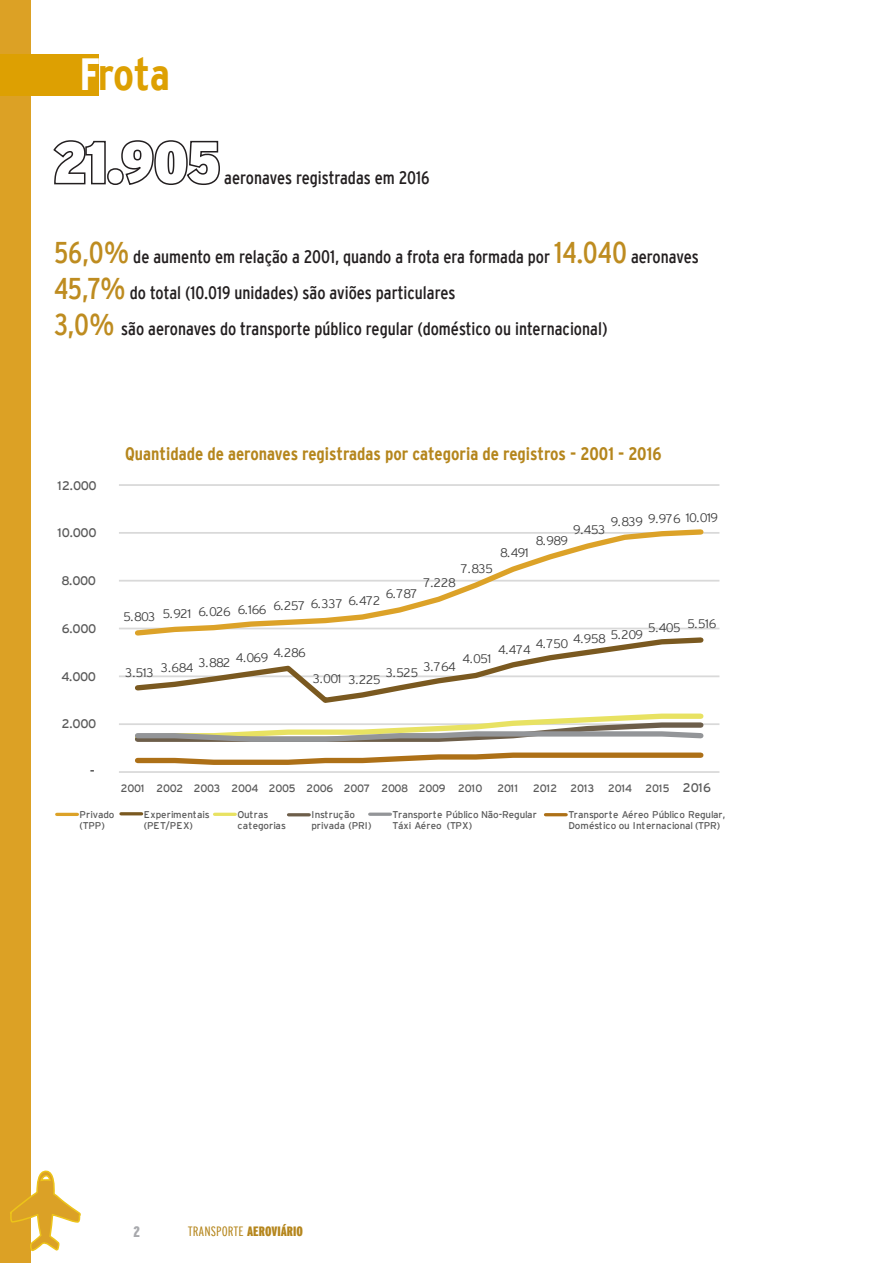
<style>
.page{position:relative;width:893px;height:1263px;background:#fff}
.page>*{position:absolute;margin:0;border:0;box-sizing:border-box;transform-origin:0 0}
.t1{font:700 condensed 45px "Interstate";letter-spacing:-.015em;color:#dda002}
.t2{font:condensed 18px "Interstate";color:#231f20}
.t3{font:700 condensed 18px "Interstate";color:#b5861d}
.t4{font:900 extra-condensed 15px "Interstate";color:#a8a9ad;scale:1.2 1}
.t5{font:14.1px "Interstate";color:#595959}
.t6{font:300 extra-condensed 13.5px "Interstate";color:#b5861d;scale:1.2 1}
.t7{font:300 12.45px "Interstate";letter-spacing:-.035em;color:#404040}
.t8{font:12.45px "Interstate";letter-spacing:-.035em;color:#595959}
.t9{font:300 12.45px "Interstate";letter-spacing:-.065em;color:#404040}
.t10{font:10.65px "Interstate";letter-spacing:-.035em;color:#595959}
.t11{font:10.65px "Interstate";letter-spacing:-.01em;color:#595959}
.t12{font:9.75px/11.7px "Interstate";color:#595959}
.s1{color:#fff}
.s2{font-size:30px;color:#be8c20}
.s3{font-size:12.45px}
.s4{font-weight:900}
</style>
<div class="page">
<div style="left:0;top:0;width:30px;height:1263px;background:#dca125"></div>
<svg style="left:10px;top:1168px;width:71px;height:84px"></svg>
<div style="left:0;top:54px;width:99px;height:42px;background:#dda002"></div>
<svg style="left:53px;top:140px;width:167px;height:45px"></svg>
<hr style="left:119px;top:723px;width:600px;height:2px;background:#d9d9d9">
<hr style="left:119px;top:675px;width:600px;height:2px;background:#d9d9d9">
<hr style="left:119px;top:628px;width:600px;height:1px;background:#d9d9d9">
<hr style="left:119px;top:580px;width:600px;height:2px;background:#d9d9d9">
<hr style="left:119px;top:532px;width:600px;height:2px;background:#d9d9d9">
<hr style="left:119px;top:484px;width:600px;height:2px;background:#d9d9d9">
<hr style="left:119px;top:771px;width:600px;height:2px;background:#d9d9d9">
<svg style="left:132px;top:529px;width:574px;height:105px"></svg>
<svg style="left:132px;top:634px;width:574px;height:131px"></svg>
<hr style="left:57px;top:813px;width:20px;height:3px;background:#dca228">
<hr style="left:121px;top:812px;width:21px;height:3px;background:#7a5920">
<hr style="left:215px;top:813px;width:20px;height:3px;background:#e8e262">
<hr style="left:289px;top:813px;width:20px;height:3px;background:#6d5e4a">
<svg style="left:370px;top:812px;width:20px;height:4px"></svg>
<hr style="left:545px;top:813px;width:21px;height:3px;background:#ad7017">
<p class="t1" style="left:80px;top:49px;width:92px"><span class="s1">F</span>rota</p>
<p class="t2" style="left:224px;top:167px;width:207px">aeronaves registradas em 2016</p>
<p class="t2" style="left:54px;top:246px;width:646px"><span class="s2">56,0%</span> de aumento em relação a 2001, quando a frota era formada por <span class="s2">14.040</span> aeronaves</p>
<p class="t2" style="left:54px;top:282px;width:403px"><span class="s2">45,7%</span> do total (10.019 unidades) são aviões particulares</p>
<p class="t2" style="left:54px;top:318px;width:555px"><span class="s2">3,0%</span> são aeronaves do transporte público regular (doméstico ou internacional)</p>
<p class="t8" style="left:58px;top:478px;width:41px">12.000</p>
<p class="t8" style="left:57px;top:526px;width:41px">10.000</p>
<p class="t8" style="left:61px;top:574px;width:36px">8.000</p>
<p class="t8" style="left:62px;top:621px;width:36px">6.000</p>
<p class="t8" style="left:62px;top:669px;width:36px">4.000</p>
<p class="t8" style="left:62px;top:717px;width:36px">2.000</p>
<p class="t5" style="left:90px;top:763px;width:7px">-</p>
<p class="t3" style="left:125px;top:444px;width:538px">Quantidade de aeronaves registradas por categoria de registros - 2001 - 2016</p>
<p class="t7" style="left:611px;top:512px;width:109px">9.839 9.976 10.019</p>
<p class="t7" style="left:573px;top:522px;width:33px">9.453</p>
<p class="t7" style="left:461px;top:561px;width:34px">7.835</p>
<p class="t7" style="left:500px;top:545px;width:30px">8.491</p>
<p class="t7" style="left:536px;top:534px;width:34px">8.989</p>
<p class="t7" style="left:423px;top:576px;width:34px">7.228</p>
<p class="t7" style="left:386px;top:586px;width:33px">6.787</p>
<p class="t7" style="left:123px;top:603px;width:258px">5.803 5.921 6.026 6.166 6.257 6.337 6.472</p>
<p class="t7" style="left:125px;top:666px;width:30px">3.513</p>
<p class="t9" style="left:161px;top:653px;width:146px">3.684 3.882 4.069 4.286</p>
<p class="t7" style="left:463px;top:651px;width:30px">4.051</p>
<p class="t7" style="left:423px;top:660px;width:34px">3.764</p>
<p class="t7" style="left:386px;top:666px;width:34px">3.525</p>
<p class="t7" style="left:313px;top:672px;width:69px">3.001 3.225</p>
<p class="t7" style="left:648px;top:619px;width:70px">5.405 5.516</p>
<p class="t7" style="left:536px;top:631px;width:109px">4.750 4.958 5.209</p>
<p class="t7" style="left:498px;top:643px;width:34px">4.474</p>
<p class="t10" style="left:121px;top:783px;width:363px">2001 2002 2003 2004 2005 2006 2007 2008 2009 2010</p>
<p class="t10" style="left:497px;top:783px;width:22px">2011</p>
<p class="t10" style="left:533px;top:783px;width:25px">2012</p>
<p class="t10" style="left:571px;top:783px;width:25px">2013</p>
<p class="t11" style="left:608px;top:783px;width:104px">2014 2015 <span class="s3">2016</span></p>
<p class="t12" style="left:80px;top:808px;width:36px">Privado (TPP)</p>
<p class="t12" style="left:144px;top:808px;width:67px">Experimentais (PET/PEX)</p>
<p class="t12" style="left:237px;top:808px;width:50px">Outras categorias</p>
<p class="t12" style="left:311px;top:808px;width:62px">Instrução privada (PRI)</p>
<p class="t12" style="left:393px;top:808px;width:146px">Transporte Público Não-Regular<br>Táxi Aéreo (TPX)</p>
<p class="t12" style="left:568px;top:808px;width:159px">Transporte Aéreo Público Regular,<br>Doméstico ou Internacional (TPR)</p>
<p class="t4" style="left:133px;top:1223px;width:7px">2</p>
<p class="t6" style="left:188px;top:1224px;width:97px">TRANSPORTE <span class="s4">AEROVIÁRIO</span></p>
</div>
